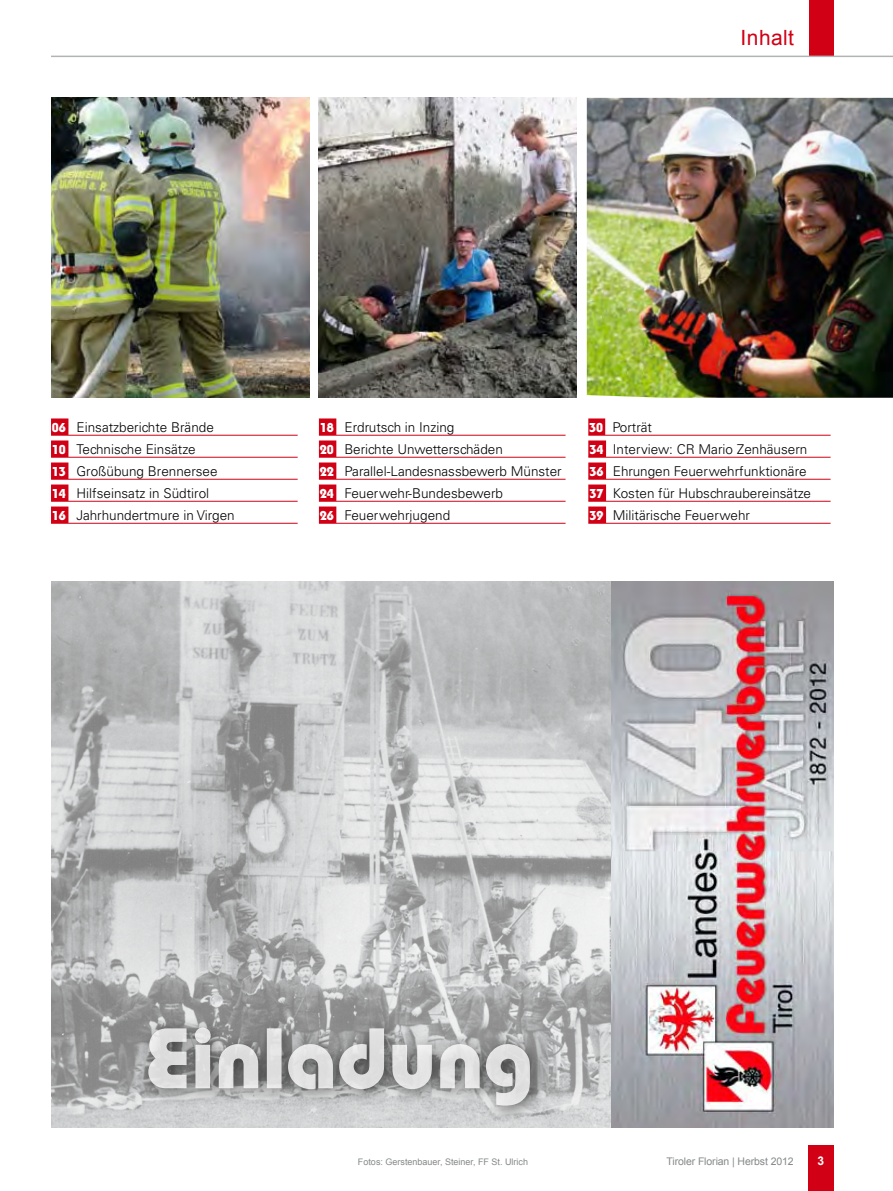
<style>
.page{position:relative;width:893px;height:1191px;background:#fff}
.page>*{position:absolute;margin:0;border:0;box-sizing:border-box;transform-origin:0 0}
.t1{font:21px "Arial";letter-spacing:.02em;color:#d10014}
.t2{font:300 13.5px/22px "Univers";color:#000}
.t3{font:700 12px "Arial";color:#fff}
.t4{font:10.5px "Arial";letter-spacing:-.01em;color:#868889}
.t5{font:9px "Arial";color:#868889}
.s1{font-family:"Pump Std";font-weight:600;color:#fff}
</style>
<div class="page">
<div style="left:809px;top:0;width:24px;height:56px;background:#d10014"></div>
<div style="left:808px;top:1145px;width:25px;height:46px;background:#d10014"></div>
<hr style="left:51px;top:56px;width:842px;height:1px;background:#b1b3b4">
<img style="left:52px;top:581px;width:560px;height:546px">
<img style="left:612px;top:581px;width:221px;height:546px">
<div style="left:134px;top:1013px;width:413px;height:108px;background:#000;opacity:.6"></div>
<svg style="left:148px;top:1027px;width:382px;height:78px;background:#b8b8b9"></svg>
<img style="left:51px;top:581px;width:1px;height:546px">
<div style="left:51px;top:418px;width:17px;height:17px;background:#d10014"></div>
<hr style="left:51px;top:435px;width:247px;height:1px;background:#d10014">
<div style="left:51px;top:440px;width:17px;height:17px;background:#d10014"></div>
<hr style="left:51px;top:457px;width:247px;height:1px;background:#d10014">
<div style="left:51px;top:462px;width:17px;height:17px;background:#d10014"></div>
<hr style="left:51px;top:479px;width:247px;height:1px;background:#d10014">
<div style="left:51px;top:484px;width:17px;height:17px;background:#d10014"></div>
<hr style="left:51px;top:501px;width:247px;height:1px;background:#d10014">
<div style="left:51px;top:506px;width:17px;height:17px;background:#d10014"></div>
<hr style="left:51px;top:523px;width:247px;height:1px;background:#d10014">
<div style="left:319px;top:418px;width:17px;height:17px;background:#d10014"></div>
<hr style="left:319px;top:435px;width:247px;height:1px;background:#d10014">
<div style="left:319px;top:440px;width:17px;height:17px;background:#d10014"></div>
<hr style="left:319px;top:457px;width:247px;height:1px;background:#d10014">
<div style="left:319px;top:462px;width:17px;height:17px;background:#d10014"></div>
<hr style="left:319px;top:479px;width:247px;height:1px;background:#d10014">
<div style="left:319px;top:484px;width:17px;height:17px;background:#d10014"></div>
<hr style="left:319px;top:501px;width:247px;height:1px;background:#d10014">
<div style="left:319px;top:506px;width:17px;height:17px;background:#d10014"></div>
<hr style="left:319px;top:523px;width:247px;height:1px;background:#d10014">
<img style="left:51px;top:98px;width:258px;height:300px">
<div style="left:588px;top:418px;width:17px;height:17px;background:#d10014"></div>
<hr style="left:588px;top:435px;width:243px;height:1px;background:#d10014">
<div style="left:588px;top:440px;width:18px;height:17px;background:#d10014"></div>
<hr style="left:588px;top:457px;width:243px;height:1px;background:#d10014">
<div style="left:588px;top:462px;width:18px;height:17px;background:#d10014"></div>
<hr style="left:588px;top:479px;width:243px;height:1px;background:#d10014">
<div style="left:588px;top:484px;width:18px;height:17px;background:#d10014"></div>
<hr style="left:588px;top:501px;width:243px;height:1px;background:#d10014">
<div style="left:588px;top:506px;width:18px;height:17px;background:#d10014"></div>
<hr style="left:588px;top:523px;width:243px;height:1px;background:#d10014">
<img style="left:318px;top:98px;width:259px;height:300px">
<img style="left:587px;top:98px;width:306px;height:300px">
<p class="t1" style="left:741px;top:24px;width:55px">Inhalt</p>
<p class="t2" style="left:52px;top:416px;width:184px"><span class="s1">06</span> Einsatzberichte Brände<br><span class="s1">10</span> Technische Einsätze<br><span class="s1">13</span> Großübung Brennersee<br><span class="s1">14</span> Hilfseinsatz in Südtirol<br><span class="s1">16</span> Jahrhundertmure in Virgen</p>
<p class="t2" style="left:320px;top:416px;width:244px"><span class="s1">18</span> Erdrutsch in Inzing<br><span class="s1">20</span> Berichte Unwetterschäden<br><span class="s1">22</span> Parallel-Landesnassbewerb Münster<br><span class="s1">24</span> Feuerwehr-Bundesbewerb<br><span class="s1">26</span> Feuerwehrjugend</p>
<p class="t2" style="left:589px;top:416px;width:223px"><span class="s1">30</span> Porträt<br><span class="s1">34</span> Interview: CR Mario Zenhäusern<br><span class="s1">36</span> Ehrungen Feuerwehrfunktionäre<br><span class="s1">37</span> Kosten für Hubschraubereinsätze<br><span class="s1">39</span> Militärische Feuerwehr</p>
<p class="t5" style="left:358px;top:1156px;width:172px">Fotos: Gerstenbauer, Steiner, FF St. Ulrich</p>
<p class="t4" style="left:667px;top:1154px;width:129px">Tiroler Florian | Herbst 2012</p>
<p class="t3" style="left:817px;top:1153px;width:8px">3</p>
</div>
